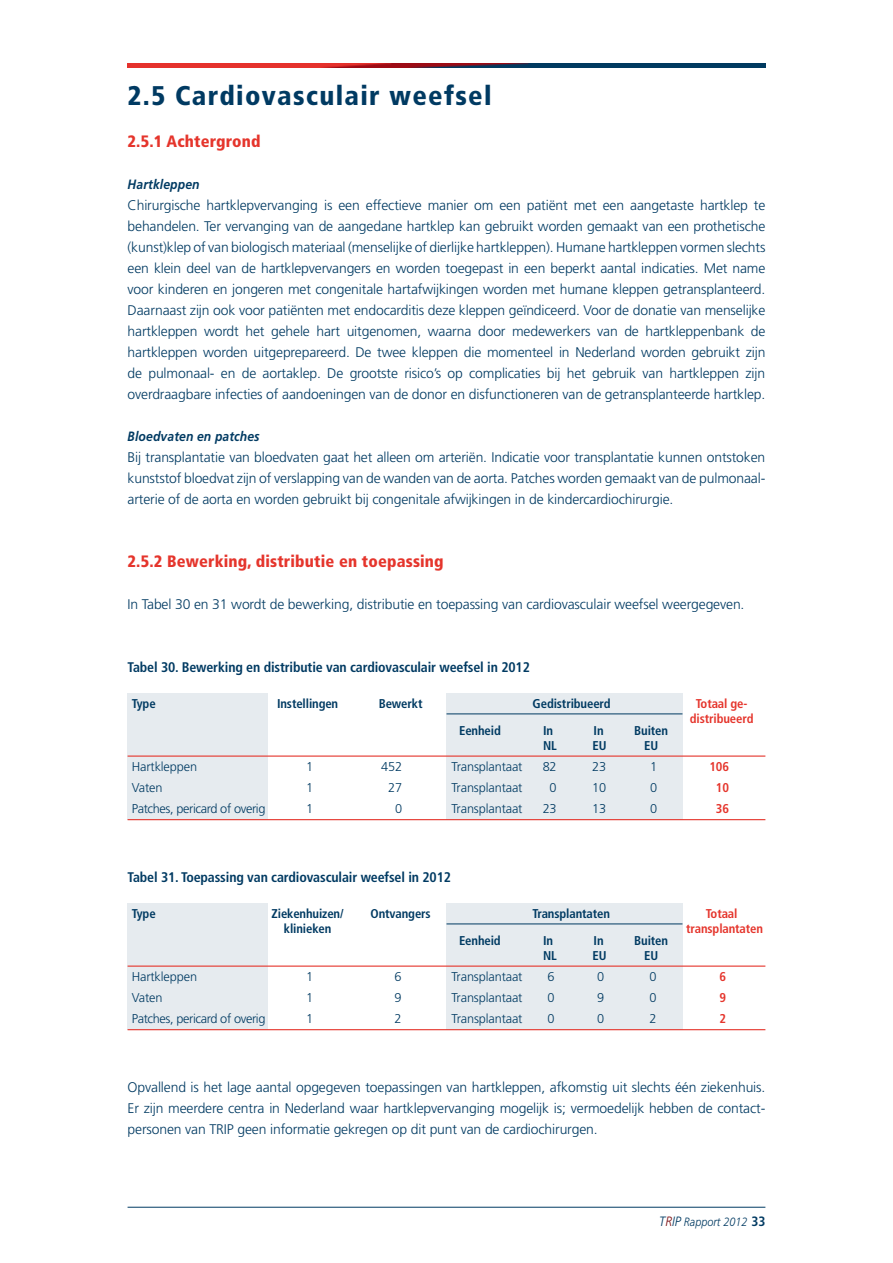
<style>
.page{position:relative;width:893px;height:1263px;background:#fff}
.page>*{position:absolute;margin:0;border:0;box-sizing:border-box;transform-origin:0 0}
.t1{font:900 condensed 27px "Frutiger";letter-spacing:.05em;color:#003a62}
.t2{font:900 condensed 16.5px "Frutiger";letter-spacing:.01em;color:#e5352c}
.t3{font:300 13.95px/21px "Frutiger";letter-spacing:-.01em;color:#003a62;text-align:justify}
.t4{font:700 condensed 13.95px "Frutiger";letter-spacing:-.01em;color:#003a62}
.t5{font:italic 700 13.5px "Frutiger";letter-spacing:.01em;color:#003a62;scale:.9 1}
.t6{font:300 12.75px "Frutiger";letter-spacing:-.01em;color:#003a62}
.t7{font:700 condensed 12.75px "Frutiger";letter-spacing:-.01em;color:#003a62}
.t8{font:700 condensed 12.75px "Frutiger";letter-spacing:-.01em;color:#e5352c}
.t9{font:300 12.75px "Frutiger";letter-spacing:-.03em;color:#003a62}
.t10{font:italic 300 12px "Frutiger";color:#003a62;scale:.9 1}
.s1{font-size:13.5px}
.s2{font-size:13.5px;color:#790e11}
.s3{font-weight:700;font-style:normal;font-stretch:condensed;font-size:13.5px}
</style>
<div class="page">
<div style="left:128px;top:693px;width:140px;height:126px;background:#e6ebef"></div>
<div style="left:128px;top:903px;width:140px;height:126px;background:#e6ebef"></div>
<div style="left:446px;top:693px;width:236px;height:126px;background:#e6ebef"></div>
<div style="left:446px;top:903px;width:236px;height:126px;background:#e6ebef"></div>
<hr style="left:128px;top:755px;width:637px;height:2px;background:#e5352c">
<hr style="left:128px;top:965px;width:637px;height:2px;background:#e5352c">
<hr style="left:128px;top:819px;width:637px;height:1px;background:#e5352c">
<hr style="left:446px;top:714px;width:236px;height:1px;background:#003a62">
<hr style="left:446px;top:924px;width:236px;height:1px;background:#003a62">
<hr style="left:128px;top:1029px;width:637px;height:1px;background:#e5352c">
<img style="left:128px;top:63px;width:637px;height:4px">
<hr style="left:128px;top:1207px;width:637px;height:1px;background:#003a62">
<p class="t1" style="left:128px;top:79px;width:365px">2.5 Cardiovasculair weefsel</p>
<p class="t2" style="left:128px;top:131px;width:135px">2.5.1 Achtergrond</p>
<p class="t5" style="left:128px;top:176px;width:82px">Hartkleppen</p>
<p class="t3" style="left:128px;top:195px;width:639px">Chirurgische hartklepvervanging is een effectieve manier om een patiënt met een aangetaste hartklep te behandelen. Ter vervanging van de aangedane hartklep kan gebruikt worden gemaakt van een prothetische (kunst)klep of van biologisch materiaal (menselijke of dierlijke hartkleppen). Humane hartkleppen vormen slechts een klein deel van de hartklepvervangers en worden toegepast in een beperkt aantal indicaties. Met name voor kinderen en jongeren met congenitale hartafwijkingen worden met humane kleppen getransplanteerd.<br>Daarnaast zijn ook voor patiënten met endocarditis deze kleppen geïndiceerd. Voor de donatie van menselijke hartkleppen wordt het gehele hart uitgenomen, waarna door medewerkers van de hartkleppenbank de hartkleppen worden uitgeprepareerd. De twee kleppen die momenteel in Nederland worden gebruikt zijn de pulmonaal- en de aortaklep. De grootste risico’s op complicaties bij het gebruik van hartkleppen zijn overdraagbare infecties of aandoeningen van de donor en disfunctioneren van de getransplanteerde hartklep.</p>
<p class="t5" style="left:128px;top:428px;width:148px">Bloedvaten en patches</p>
<p class="t3" style="left:128px;top:447px;width:639px">Bij transplantatie van bloedvaten gaat het alleen om arteriën. Indicatie voor transplantatie kunnen ontstoken kunststof bloedvat zijn of verslapping van de wanden van de aorta. Patches worden gemaakt van de pulmonaal&shy;arterie of de aorta en worden gebruikt bij congenitale afwijkingen in de kindercardiochirurgie.</p>
<p class="t2" style="left:128px;top:551px;width:318px">2.5.2 Bewerking, distributie en toepassing</p>
<p class="t3" style="left:128px;top:594px;width:618px">In Tabel 30 en 31 wordt de bewerking, distributie en toepassing van cardiovasculair weefsel weergegeven.</p>
<p class="t4" style="left:128px;top:659px;width:404px">Tabel 30. Bewerking en distributie van cardiovasculair weefsel in 2012</p>
<p class="t7" style="left:132px;top:696px;width:25px">Type</p>
<p class="t7" style="left:277px;top:696px;width:63px">Instellingen</p>
<p class="t7" style="left:379px;top:696px;width:45px">Bewerkt</p>
<p class="t7" style="left:533px;top:696px;width:80px">Gedistribueerd</p>
<p class="t8" style="left:696px;top:696px;width:53px">Totaal ge-</p>
<p class="t7" style="left:459px;top:723px;width:43px">Eenheid</p>
<p class="t7" style="left:543px;top:723px;width:12px">In</p>
<p class="t7" style="left:594px;top:723px;width:12px">In</p>
<p class="t7" style="left:634px;top:723px;width:35px">Buiten</p>
<p class="t8" style="left:690px;top:711px;width:65px">distribueerd</p>
<p class="t7" style="left:543px;top:738px;width:15px">NL</p>
<p class="t7" style="left:593px;top:738px;width:16px">EU</p>
<p class="t7" style="left:644px;top:738px;width:16px">EU</p>
<p class="t6" style="left:132px;top:759px;width:67px">Hartkleppen</p>
<p class="t6" style="left:306px;top:759px;width:9px">1</p>
<p class="t6" style="left:381px;top:759px;width:23px">452</p>
<p class="t6" style="left:452px;top:759px;width:72px">Transplantaat</p>
<p class="t6" style="left:543px;top:759px;width:16px">82</p>
<p class="t6" style="left:592px;top:759px;width:16px">23</p>
<p class="t6" style="left:650px;top:759px;width:9px">1</p>
<p class="t8" style="left:709px;top:759px;width:21px">106</p>
<p class="t6" style="left:132px;top:780px;width:32px">Vaten</p>
<p class="t6" style="left:306px;top:780px;width:9px">1</p>
<p class="t6" style="left:388px;top:780px;width:16px">27</p>
<p class="t6" style="left:452px;top:780px;width:72px">Transplantaat</p>
<p class="t6" style="left:550px;top:780px;width:9px">0</p>
<p class="t6" style="left:592px;top:780px;width:16px">10</p>
<p class="t6" style="left:650px;top:780px;width:9px">0</p>
<p class="t8" style="left:716px;top:780px;width:15px">10</p>
<p class="t9" style="left:132px;top:801px;width:135px">Patches, pericard of overig</p>
<p class="t6" style="left:306px;top:801px;width:9px">1</p>
<p class="t6" style="left:395px;top:801px;width:9px">0</p>
<p class="t6" style="left:452px;top:801px;width:72px">Transplantaat</p>
<p class="t6" style="left:543px;top:801px;width:16px">23</p>
<p class="t6" style="left:592px;top:801px;width:16px">13</p>
<p class="t6" style="left:650px;top:801px;width:9px">0</p>
<p class="t8" style="left:716px;top:801px;width:15px">36</p>
<p class="t4" style="left:128px;top:869px;width:325px">Tabel 31. Toepassing van cardiovasculair weefsel in 2012</p>
<p class="t7" style="left:132px;top:906px;width:25px">Type</p>
<p class="t7" style="left:272px;top:906px;width:74px">Ziekenhuizen/</p>
<p class="t7" style="left:371px;top:906px;width:62px">Ontvangers</p>
<p class="t7" style="left:533px;top:906px;width:79px">Transplantaten</p>
<p class="t8" style="left:706px;top:906px;width:33px">Totaal</p>
<p class="t7" style="left:284px;top:921px;width:49px">klinieken</p>
<p class="t7" style="left:459px;top:933px;width:43px">Eenheid</p>
<p class="t7" style="left:543px;top:933px;width:12px">In</p>
<p class="t7" style="left:594px;top:933px;width:12px">In</p>
<p class="t7" style="left:634px;top:933px;width:35px">Buiten</p>
<p class="t8" style="left:686px;top:921px;width:78px">transplantaten</p>
<p class="t7" style="left:543px;top:948px;width:15px">NL</p>
<p class="t7" style="left:593px;top:948px;width:16px">EU</p>
<p class="t7" style="left:644px;top:948px;width:16px">EU</p>
<p class="t6" style="left:132px;top:969px;width:67px">Hartkleppen</p>
<p class="t6" style="left:306px;top:969px;width:9px">1</p>
<p class="t6" style="left:395px;top:969px;width:9px">6</p>
<p class="t6" style="left:452px;top:969px;width:72px">Transplantaat</p>
<p class="t6" style="left:548px;top:969px;width:9px">6</p>
<p class="t6" style="left:597px;top:969px;width:9px">0</p>
<p class="t6" style="left:650px;top:969px;width:9px">0</p>
<p class="t8" style="left:719px;top:969px;width:8px">6</p>
<p class="t6" style="left:132px;top:990px;width:32px">Vaten</p>
<p class="t6" style="left:306px;top:990px;width:9px">1</p>
<p class="t6" style="left:395px;top:990px;width:9px">9</p>
<p class="t6" style="left:452px;top:990px;width:72px">Transplantaat</p>
<p class="t6" style="left:548px;top:990px;width:9px">0</p>
<p class="t6" style="left:597px;top:990px;width:9px">9</p>
<p class="t6" style="left:650px;top:990px;width:9px">0</p>
<p class="t8" style="left:719px;top:990px;width:8px">9</p>
<p class="t9" style="left:132px;top:1011px;width:135px">Patches, pericard of overig</p>
<p class="t6" style="left:306px;top:1011px;width:9px">1</p>
<p class="t6" style="left:395px;top:1011px;width:9px">2</p>
<p class="t6" style="left:452px;top:1011px;width:72px">Transplantaat</p>
<p class="t6" style="left:548px;top:1011px;width:9px">0</p>
<p class="t6" style="left:597px;top:1011px;width:9px">0</p>
<p class="t6" style="left:650px;top:1011px;width:9px">2</p>
<p class="t8" style="left:719px;top:1011px;width:8px">2</p>
<p class="t3" style="left:128px;top:1077px;width:639px">Opvallend is het lage aantal opgegeven toepassingen van hartkleppen, afkomstig uit slechts één ziekenhuis.<br>Er zijn meerdere centra in Nederland waar hartklepvervanging mogelijk is; vermoedelijk hebben de contact&shy;personen van TRIP geen informatie gekregen op dit punt van de cardiochirurgen.</p>
<p class="t10" style="left:659px;top:1214px;width:119px"><span class="s1">T</span><span class="s2">R</span><span class="s1">IP</span> Rapport 2012 <span class="s3">33</span></p>
</div>
